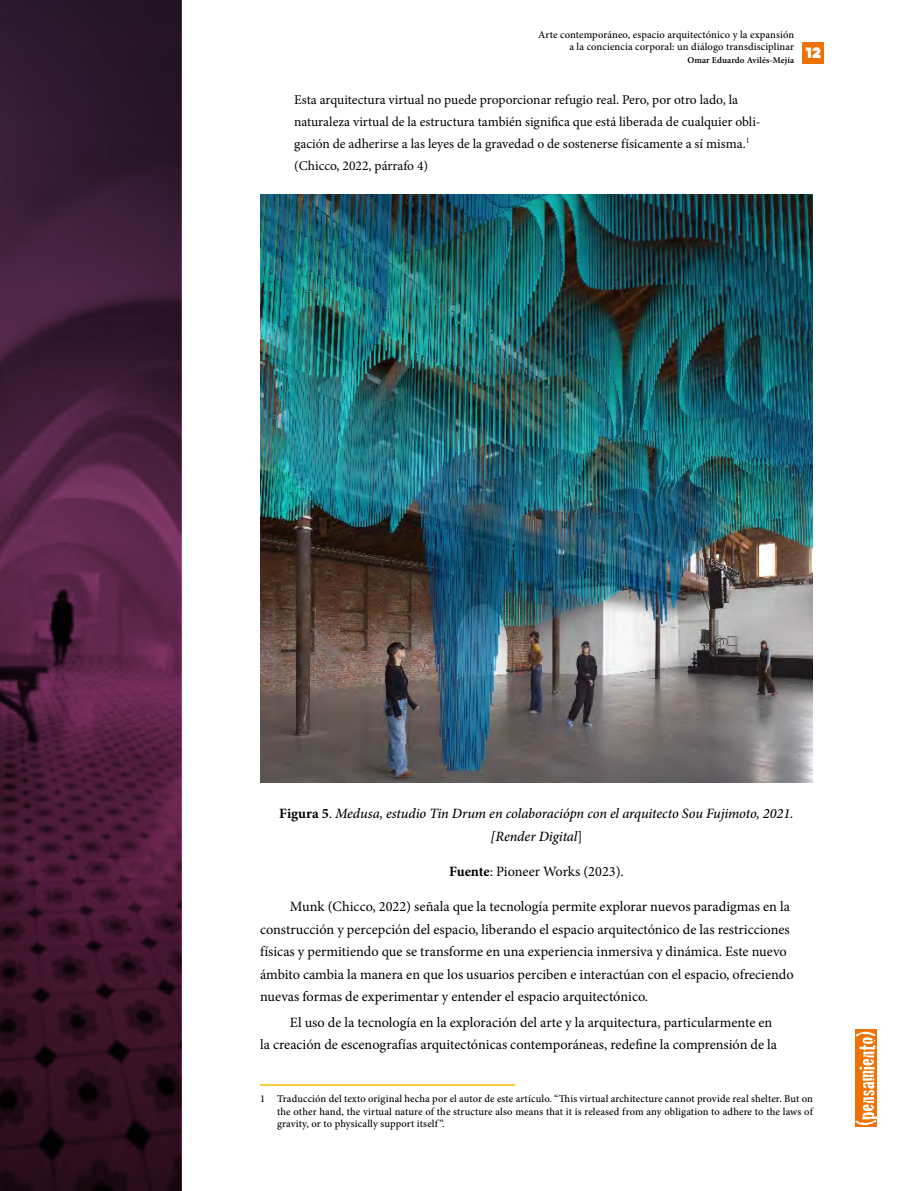
<style>
.page{position:relative;width:915px;height:1191px;background:#fff}
.page>*{position:absolute;margin:0;border:0;box-sizing:border-box;transform-origin:0 0}
.t1{font:800 15px "DOCK11";color:#fff}
.texto_corrido{font:14.25px/22.5px "Minion Pro";color:#000}
.tit_grafi{font:italic 500 14.25px/22.5px "Minion Pro";letter-spacing:-.01em;color:#000;text-align:center}
.Fuente{font:14.25px "Minion Pro";color:#000}
.cita_indent{font:13.5px/21.8px "Minion Pro";color:#000}
.pie_de_pagina_1{font:500 10.5px/12.6px "Minion Pro";letter-spacing:.01em;color:#000;text-align:justify}
.t2{font:600 9px "Minion Pro";letter-spacing:.01em;color:#000}
.s1{font-weight:700;font-style:normal}
.s2{font-weight:400;font-style:normal}
.s3{font-weight:700}
</style>
<div class="page">
<img style="left:260px;top:194px;width:552px;height:589px">
<hr style="left:260px;top:1084px;width:255px;height:1px;background:#fcbc00">
<svg style="left:0;top:0;width:181px;height:1191px;background:#401a34"></svg>
<div style="left:855px;top:1029px;width:21px;height:98px;background:#ee7203"></div>
<svg style="left:855px;top:1031px;width:21px;height:94px"></svg>
<div style="left:802px;top:42px;width:21px;height:21px;background:#ee7203"></div>
<p class="pie_de_pagina_1" style="left:538px;top:28px;width:257px;text-align:right">Arte contemporáneo, espacio arquitectónico y la expansión a la conciencia corporal: un diálogo transdisciplinar</p>
<p class="t2" style="left:687px;top:54px;width:108px">Omar Eduardo Avilés-Mejía</p>
<p class="cita_indent" style="left:294px;top:89px;width:468px">Esta arquitectura virtual no puede proporcionar refugio real. Pero, por otro lado, la naturaleza virtual de la estructura también significa que está liberada de cualquier obli&shy;gación de adherirse a las leyes de la gravedad o de sostenerse físicamente a sí misma.<sup>1 </sup>(Chicco, 2022, párrafo 4)</p>
<p class="t1" style="left:805px;top:46px;width:18px">12</p>
<p class="tit_grafi" style="left:279px;top:802px;width:516px"><span class="s1">Figura 5</span><span class="s2">.</span> Medusa, estudio Tin Drum en colaboraciópn con el arquitecto Sou Fujimoto, 2021. [Render Digital<span class="s2">]</span></p>
<p class="Fuente" style="left:449px;top:862px;width:176px"><span class="s3">Fuente</span>: Pioneer Works (2023).</p>
<p class="texto_corrido" style="left:260px;top:895px;width:535px;text-indent:30px">Munk (Chicco, 2022) señala que la tecnología permite explorar nuevos paradigmas en la construcción y percepción del espacio, liberando el espacio arquitectónico de las restricciones físicas y permitiendo que se transforme en una experiencia inmersiva y dinámica. Este nuevo ámbito cambia la manera en que los usuarios perciben e interactúan con el espacio, ofreciendo nuevas formas de experimentar y entender el espacio arquitectónico.</p>
<p class="texto_corrido" style="left:260px;top:1011px;width:518px;text-indent:30px">El uso de la tecnología en la exploración del arte y la arquitectura, particularmente en la creación de escenografías arquitectónicas contemporáneas, redefine la comprensión de la</p>
<p class="pie_de_pagina_1" style="left:277px;top:1092px;width:537px;text-indent:-17px">1 Traducción del texto original hecha por el autor de este artículo. “This virtual architecture cannot provide real shelter. But on the other hand, the virtual nature of the structure also means that it is released from any obligation to adhere to the laws of gravity, or to physically support itself ”.</p>
</div>
